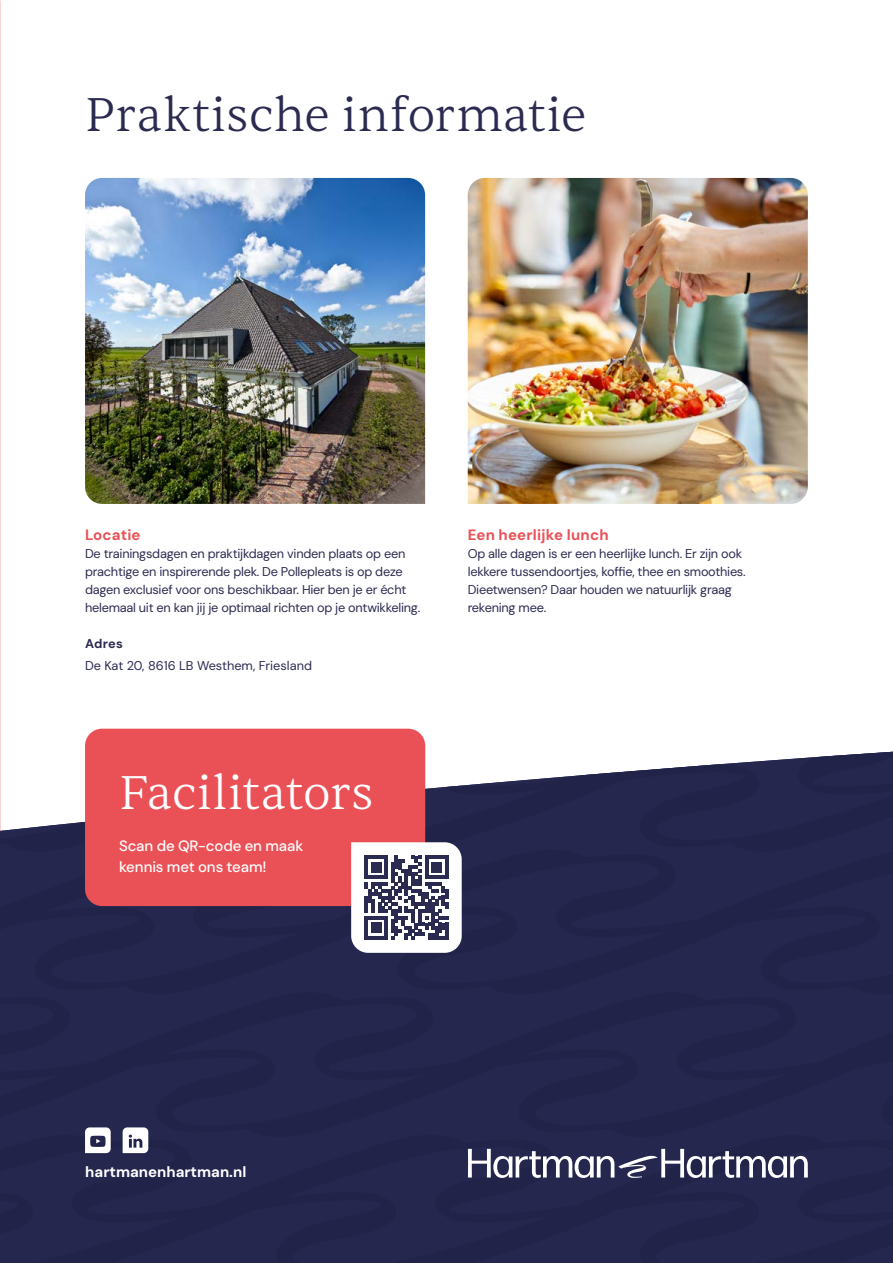
<style>
.page{position:relative;width:893px;height:1263px;background:#fff}
.page>*{position:absolute;margin:0;border:0;box-sizing:border-box;transform-origin:0 0}
.t1{font:300 48px "Sentient";letter-spacing:.01em;color:#2b2a50}
.t2{font:300 48px "Sentient";letter-spacing:-.005em;color:#fff}
.t3{font:500 15px/21px "DM Sans";letter-spacing:-.01em;color:#fff}
.t4{font:700 15px "DM Sans";letter-spacing:.015em;color:#ea5157}
.t5{font:700 15px "DM Sans";color:#fff}
.t6{font:12.75px/18px "DM Sans";letter-spacing:-.02em;color:#2b2a50}
.t7{font:12.75px "DM Sans";color:#2b2a50}
.t8{font:700 12.75px "DM Sans";letter-spacing:.02em;color:#2b2a50}
</style>
<div class="page">
<div style="left:0;top:752px;width:893px;height:511px;background:#26274e"></div>
<img style="left:85px;top:178px;width:340px;height:326px">
<img style="left:468px;top:178px;width:340px;height:326px">
<svg style="left:468px;top:1149px;width:340px;height:29px"></svg>
<svg style="left:85px;top:1127px;width:26px;height:26px"></svg>
<svg style="left:123px;top:1127px;width:25px;height:26px"></svg>
<div style="left:85px;top:729px;width:340px;height:177px;background:#ea5157"></div>
<svg style="left:351px;top:842px;width:111px;height:111px"></svg>
<h1 class="t1" style="left:85px;top:86px;width:503px">Praktische informatie</h1>
<p class="t4" style="left:85px;top:525px;width:57px">Locatie</p>
<p class="t6" style="left:85px;top:544px;width:337px">De trainingsdagen en praktijkdagen vinden plaats op een prachtige en inspirerende plek. De Pollepleats is op deze dagen exclusief voor ons beschikbaar. Hier ben je er écht helemaal uit en kan jij je optimaal richten op je ontwikkeling.</p>
<p class="t8" style="left:85px;top:635px;width:39px">Adres</p>
<p class="t7" style="left:85px;top:658px;width:228px">De Kat 20, 8616 LB Westhem, Friesland</p>
<h1 class="t2" style="left:119px;top:763px;width:256px">Facilitators</h1>
<p class="t3" style="left:119px;top:835px;width:186px">Scan de QR-code en maak kennis met ons team!</p>
<p class="t4" style="left:468px;top:525px;width:142px">Een heerlijke lunch</p>
<p class="t6" style="left:468px;top:544px;width:279px">Op alle dagen is er een heerlijke lunch. Er zijn ook lekkere tussendoortjes, koffie, thee en smoothies.<br>Dieetwensen? Daar houden we natuurlijk graag rekening mee.</p>
<p class="t5" style="left:85px;top:1163px;width:163px">hartmanenhartman.nl</p>
</div>
